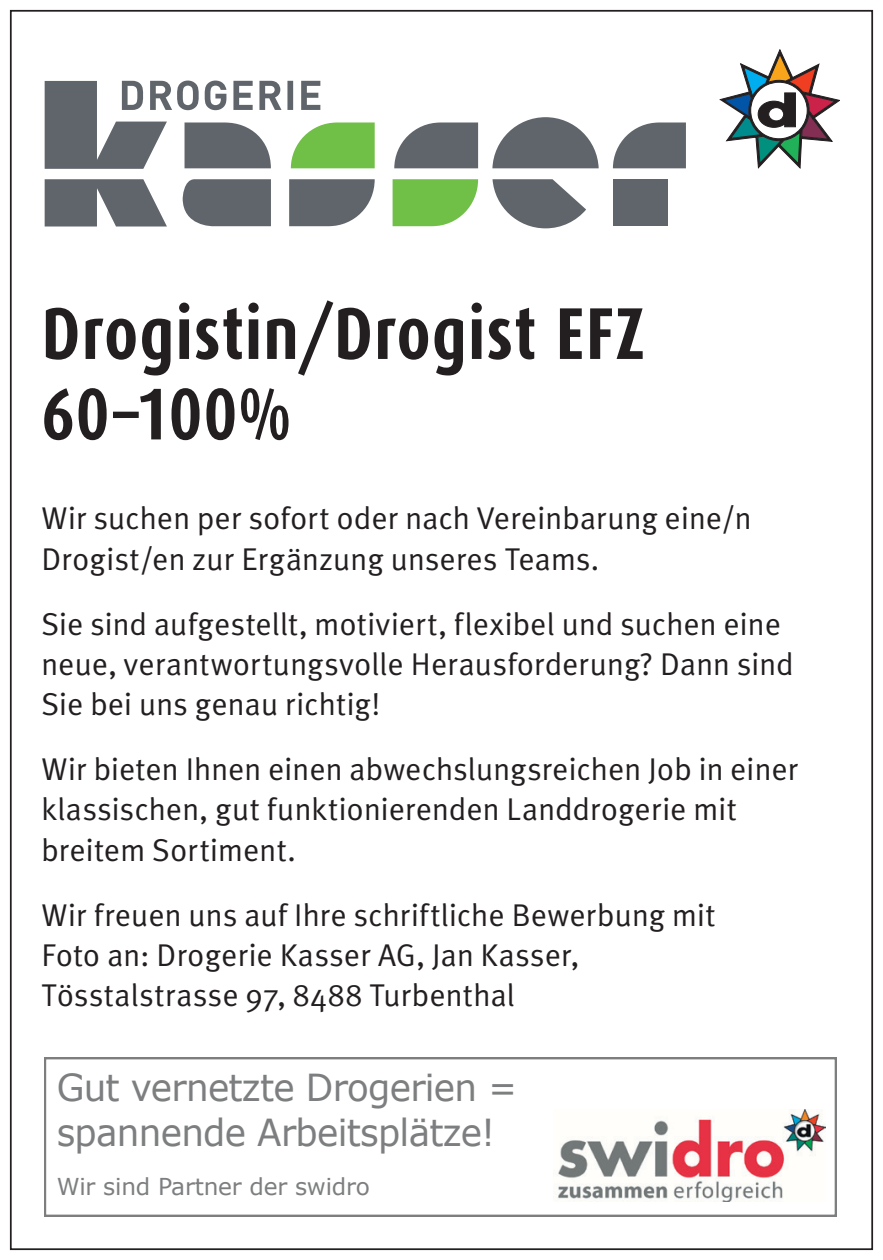
<style>
.page{position:relative;width:883px;height:1260px;background:#fff}
.page>*{position:absolute;margin:0;border:0;box-sizing:border-box;transform-origin:0 0}
.t1{font:700 73.5px/80.5px "Dax Condensed";letter-spacing:.01em;color:#231f20}
.t2{font:37.1px/44.8px "Verdana";letter-spacing:-.02em;color:#7c7e7f;scale:.96 1}
.t3{font:31.5px/40.2px "Meta Plus Normal";letter-spacing:.01em;color:#231f20}
.t4{font:23.1px "Verdana";letter-spacing:-.01em;color:#7c7e7f}
</style>
<div class="page">
<svg style="left:613px;top:122px;width:73px;height:46px;background:#777b81"></svg>
<svg style="left:45px;top:179px;width:122px;height:48px"></svg>
<div style="left:613px;top:179px;width:55px;height:47px;background:#60656c"></div>
<svg style="left:394px;top:122px;width:84px;height:46px;background:#74797f"></svg>
<svg style="left:492px;top:117px;width:107px;height:51px"></svg>
<svg style="left:393px;top:179px;width:85px;height:47px;background:#80c65c"></svg>
<svg style="left:289px;top:179px;width:86px;height:47px;background:#73777d"></svg>
<svg style="left:183px;top:179px;width:88px;height:47px;background:#686d73"></svg>
<svg style="left:493px;top:179px;width:93px;height:49px"></svg>
<svg style="left:45px;top:81px;width:330px;height:88px"></svg>
<svg style="left:719px;top:50px;width:121px;height:118px"></svg>
<div style="left:45px;top:1058px;width:791px;height:158px;border:3px solid #7c7e7f"></div>
<img style="left:553px;top:1109px;width:272px;height:92px">
<h1 class="t1" style="left:41px;top:294px;width:605px">Drogistin/Drogist EFZ<br>60–100%</h1>
<p class="t3" style="left:41px;top:498px;width:712px">Wir suchen per sofort oder nach Vereinbarung eine/n<br>Drogist/en zur Ergänzung unseres Teams.</p>
<p class="t3" style="left:41px;top:603px;width:754px">Sie sind aufgestellt, motiviert, flexibel und suchen eine neue, verantwortungsvolle Herausforderung? Dann sind<br>Sie bei uns genau richtig!</p>
<p class="t3" style="left:41px;top:749px;width:759px">Wir bieten Ihnen einen abwechslungsreichen Job in einer klassischen, gut funktionierenden Landdrogerie mit breitem Sortiment.</p>
<p class="t3" style="left:41px;top:894px;width:676px">Wir freuen uns auf Ihre schriftliche Bewerbung mit<br>Foto an: Drogerie Kasser AG, Jan Kasser,<br>Tösstalstrasse 97, 8488 Turbenthal</p>
<p class="t2" style="left:57px;top:1065px;width:482px">Gut vernetzte Drogerien = spannende Arbeitsplätze!</p>
<p class="t4" style="left:57px;top:1171px;width:315px">Wir sind Partner der swidro</p>
</div>
